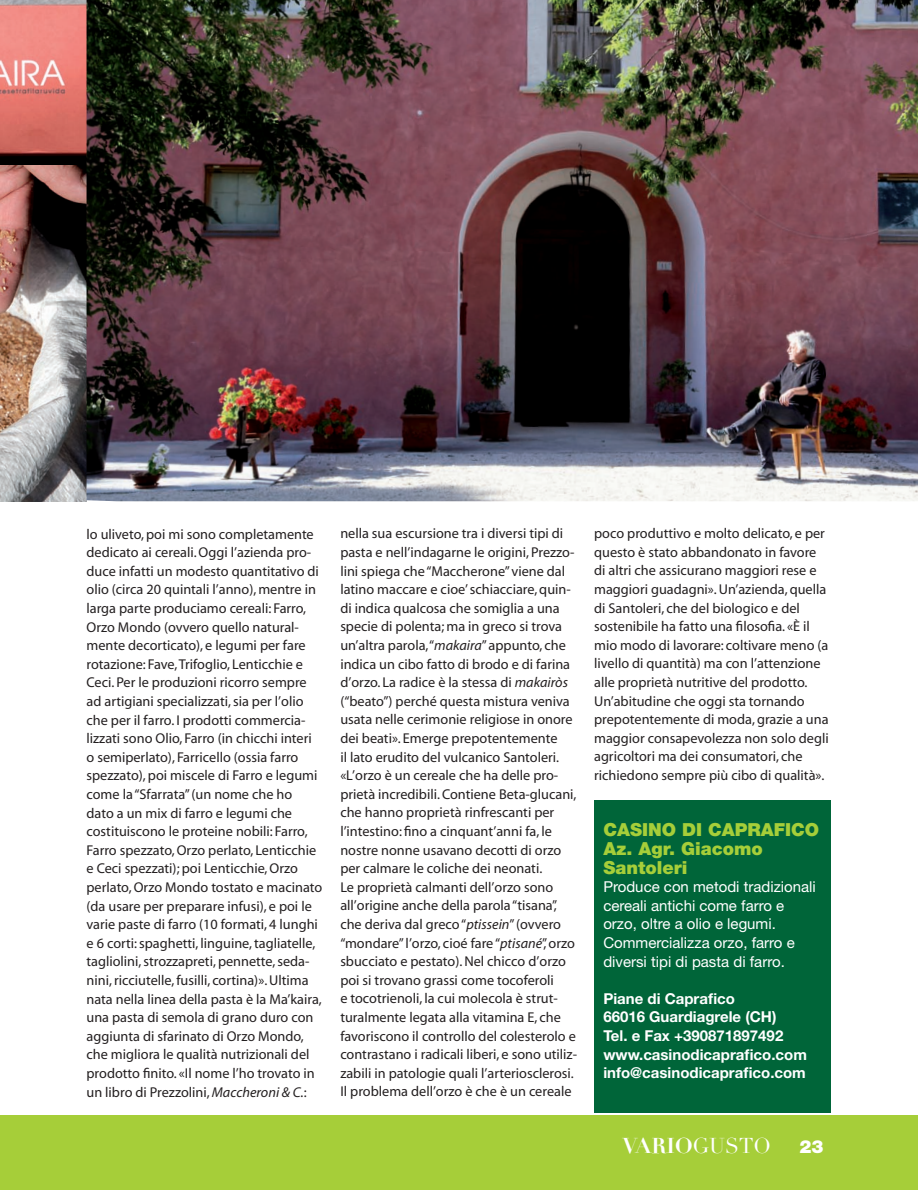
<style>
.page{position:relative;width:918px;height:1190px;background:#fff}
.page>*{position:absolute;margin:0;border:0;box-sizing:border-box;transform-origin:0 0}
.t1{font:700 21px "Didot";color:#fff}
.t2{font:900 18px/18.6px "Helvetica Neue";color:#a6ce39}
.t3{font:900 18px "Helvetica Neue";color:#fff}
.t4{font:15px/18.6px "Helvetica Neue";color:#fff}
.t5{font:700 15px/18.6px "Helvetica Neue";color:#fff}
.t6{font:14.25px/18.6px "Myriad";color:#231f20}
.s1{font-style:italic}
.s2{font-weight:400}
</style>
<div class="page">
<hr style="left:0;top:1115px;width:1px;height:74px;background:#a6ce39">
<div style="left:1px;top:1115px;width:917px;height:74px;background:#a6ce39"></div>
<img style="left:0;top:165px;width:86px;height:336px">
<img style="left:0;top:0;width:86px;height:165px">
<div style="left:595px;top:800px;width:236px;height:312px;background:#006539"></div>
<img style="left:86px;top:0;width:832px;height:501px">
<p class="t6" style="left:86px;top:525px;width:237px">lo uliveto, poi mi sono completamente dedicato ai cereali. Oggi l’azienda pro&shy;duce infatti un modesto quantitativo di olio (circa 20 quintali l’anno), mentre in larga parte produciamo cereali: Farro, Orzo Mondo (ovvero quello natural&shy;mente decorticato), e legumi per fare rotazione: Fave, Trifoglio, Lenticchie e Ceci. Per le produzioni ricorro sempre ad artigiani specializzati, sia per l’olio che per il farro. I prodotti commercia&shy;lizzati sono Olio, Farro (in chicchi interi o semiperlato), Farricello (ossia farro spezzato), poi miscele di Farro e legumi come la “Sfarrata” (un nome che ho dato a un mix di farro e legumi che costituiscono le proteine nobili: Farro, Farro spezzato, Orzo perlato, Lenticchie e Ceci spezzati); poi Lenticchie, Orzo perlato, Orzo Mondo tostato e macinato (da usare per preparare infusi), e poi le varie paste di farro (10 formati, 4 lunghi e 6 corti: spaghetti, linguine, tagliatelle, tagliolini, strozzapreti, pennette, seda&shy;nini, ricciutelle, fusilli, cortina)». Ultima nata nella linea della pasta è la Ma’kaira, una pasta di semola di grano duro con aggiunta di sfarinato di Orzo Mondo, che migliora le qualità nutrizionali del prodotto finito. «Il nome l’ho trovato in un libro di Prezzolini, <span class="s1">Maccheroni &amp; C.</span>:</p>
<p class="t6" style="left:340px;top:525px;width:238px">nella sua escursione tra i diversi tipi di pasta e nell’indagarne le origini, Prezzo&shy;lini spiega che “Maccherone” viene dal latino maccare e cioe’ schiacciare, quin&shy;di indica qualcosa che somiglia a una specie di polenta; ma in greco si trova un’altra parola, “<span class="s1">makaira</span>” appunto, che indica un cibo fatto di brodo e di farina d’orzo. La radice è la stessa di <span class="s1">makairòs </span>(“beato”) perché questa mistura veniva usata nelle cerimonie religiose in onore dei beati». Emerge prepotentemente<br>il lato erudito del vulcanico Santoleri. «L’orzo è un cereale che ha delle pro&shy;prietà incredibili. Contiene Beta-glucani, che hanno proprietà rinfrescanti per l’intestino: fino a cinquant’anni fa, le nostre nonne usavano decotti di orzo per calmare le coliche dei neonati.<br>Le proprietà calmanti dell’orzo sono all’origine anche della parola “tisana”, che deriva dal greco “<span class="s1">ptissein</span>” (ovvero “mondare” l’orzo, cioé fare “<span class="s1">ptisané</span>”, orzo sbucciato e pestato). Nel chicco d’orzo poi si trovano grassi come tocoferoli<br>e tocotrienoli, la cui molecola è strut&shy;turalmente legata alla vitamina E, che favoriscono il controllo del colesterolo e contrastano i radicali liberi, e sono utiliz&shy;zabili in patologie quali l’arteriosclerosi.<br>Il problema dell’orzo è che è un cereale</p>
<p class="t6" style="left:594px;top:524px;width:236px">poco produttivo e molto delicato, e per questo è stato abbandonato in favore di altri che assicurano maggiori rese e maggiori guadagni». Un’azienda, quella di Santoleri, che del biologico e del sostenibile ha fatto una filosofia. «È il mio modo di lavorare: coltivare meno (a livello di quantità) ma con l’attenzione alle proprietà nutritive del prodotto.<br>Un’abitudine che oggi sta tornando prepotentemente di moda, grazie a una maggior consapevolezza non solo degli agricoltori ma dei consumatori, che richiedono sempre più cibo di qualità».</p>
<p class="t2" style="left:603px;top:820px;width:217px">CASINO DI CAPRAFICO<br>Az. Agr. Giacomo<br>Santoleri</p>
<p class="t4" style="left:603px;top:877px;width:214px">Produce con metodi tradizionali cereali antichi come farro e orzo, oltre a olio e legumi.<br>Commercializza orzo, farro e diversi tipi di pasta di farro.</p>
<p class="t5" style="left:603px;top:988px;width:205px">Piane di Caprafico<br>66016 Guardiagrele (CH)<br>Tel. e Fax +390871897492 www.casinodicaprafico.com info@casinodicaprafico.com</p>
<h1 class="t1" style="left:622px;top:1132px;width:150px">VARIO<span class="s2">GUSTO</span></h1>
<p class="t3" style="left:799px;top:1135px;width:26px">23</p>
</div>
